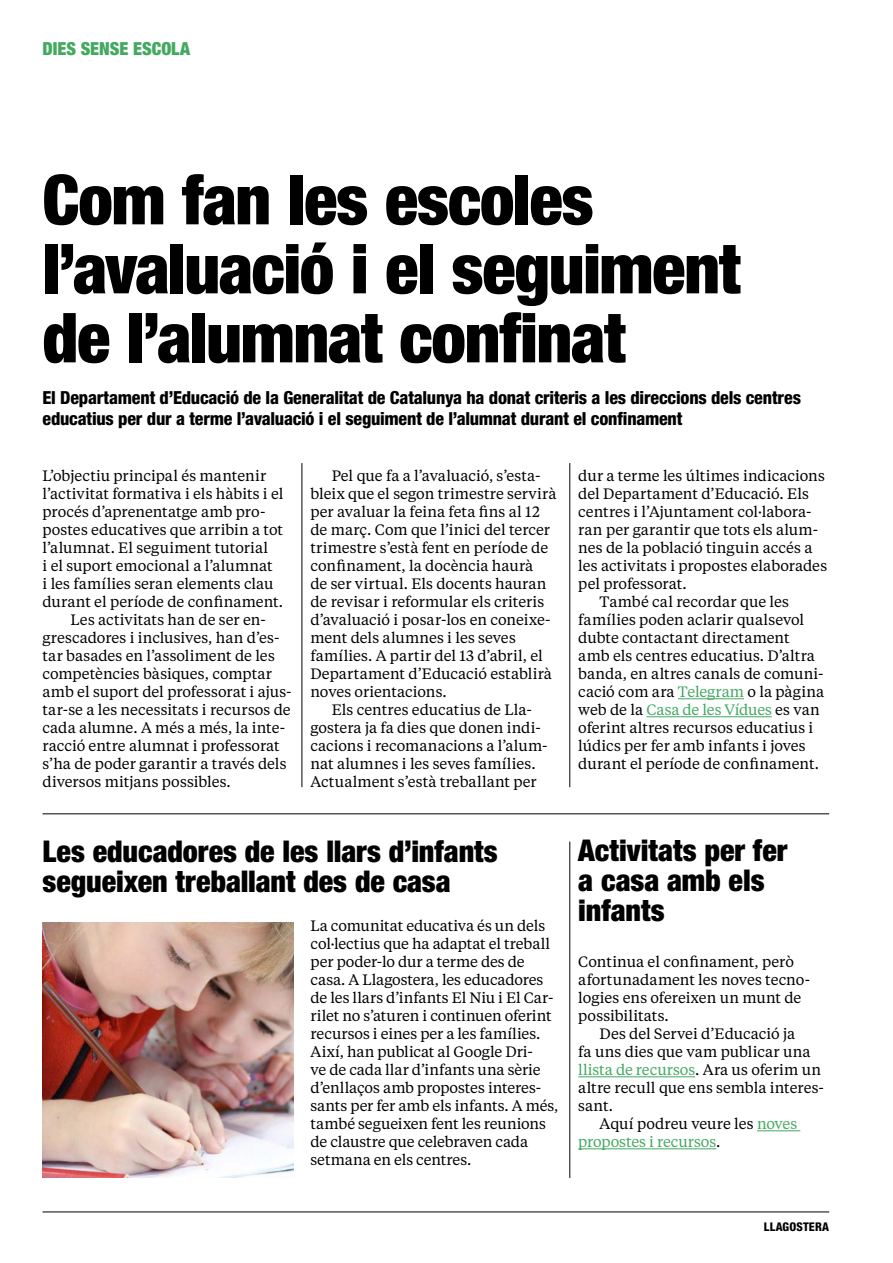
<style>
.page{position:relative;width:893px;height:1263px;background:#fff}
.page>*{position:absolute;margin:0;border:0;box-sizing:border-box;transform-origin:0 0}
.t1{font:900 condensed 69px/69px "Helvetica Neue LT Std";letter-spacing:-.02em;color:#000}
.t2{font:900 condensed 30px/30px "Helvetica Neue LT Std";color:#000}
.t3{font:800 condensed 18px/21px "Helvetica Neue LT Std";letter-spacing:-.01em;color:#000}
.t4{font:900 condensed 18px "Helvetica Neue LT Std";color:#43a960}
.t5{font:15px/18px "Tiempos Text";color:#000}
.t6{font:15px "Tiempos Text";color:#43a960}
.t7{font:800 condensed 12px "Helvetica Neue LT Std";letter-spacing:.015em;color:#000}
.s1{color:#43a960}
.s2{color:#000}
</style>
<div class="page">
<hr style="left:43px;top:1212px;width:786px;height:1px;background:#000">
<hr style="left:678px;top:698px;width:66px;height:1px;background:#43a960">
<hr style="left:646px;top:716px;width:126px;height:1px;background:#43a960">
<hr style="left:578px;top:1076px;width:117px;height:1px;background:#43a960">
<hr style="left:757px;top:1130px;width:43px;height:1px;background:#43a960">
<hr style="left:578px;top:1148px;width:138px;height:1px;background:#43a960">
<hr style="left:302px;top:463px;width:1px;height:324px;background:#000">
<hr style="left:570px;top:463px;width:1px;height:324px;background:#000">
<hr style="left:570px;top:841px;width:1px;height:337px;background:#000">
<img style="left:42px;top:923px;width:251px;height:255px">
<hr style="left:43px;top:813px;width:786px;height:1px;background:#000">
<p class="t4" style="left:43px;top:38px;width:149px">DIES SENSE ESCOLA</p>
<h1 class="t1" style="left:43px;top:164px;width:700px">Com fan les escoles l’avaluació i el seguiment de l’alumnat confinat</h1>
<p class="t3" style="left:43px;top:387px;width:760px">El Departament d’Educació de la Generalitat de Catalunya ha donat criteris a les direccions dels centres educatius per dur a terme l’avaluació i el seguiment de l’alumnat durant el confinament</p>
<p class="t5" style="left:43px;top:466px;width:225px">L’objectiu principal és mantenir</p>
<p class="t5" style="left:43px;top:484px;width:243px">l’activitat formativa i els hàbits i el</p>
<p class="t5" style="left:43px;top:502px;width:224px">procés d’aprenentatge amb pro-</p>
<p class="t5" style="left:43px;top:520px;width:242px">postes educatives que arribin a tot</p>
<p class="t5" style="left:43px;top:538px;width:227px">l’alumnat. El seguiment tutorial</p>
<p class="t5" style="left:43px;top:556px;width:232px">i el suport emocional a l’alumnat</p>
<p class="t5" style="left:43px;top:574px;width:232px">i les famílies seran elements clau</p>
<p class="t5" style="left:43px;top:592px;width:242px">durant el període de confinament.</p>
<p class="t5" style="left:64px;top:610px;width:204px">   Les activitats han de ser en-</p>
<p class="t5" style="left:43px;top:628px;width:239px">grescadores i inclusives, han d’es-</p>
<p class="t5" style="left:43px;top:646px;width:234px">tar basades en l’assoliment de les</p>
<p class="t5" style="left:43px;top:664px;width:231px">competències bàsiques, comptar</p>
<p class="t5" style="left:43px;top:682px;width:251px">amb el suport del professorat i ajus-</p>
<p class="t5" style="left:43px;top:700px;width:250px">tar-se a les necessitats i recursos de</p>
<p class="t5" style="left:43px;top:718px;width:244px">cada alumne. A més a més, la inte-</p>
<p class="t5" style="left:43px;top:736px;width:239px">racció entre alumnat i professorat</p>
<p class="t5" style="left:43px;top:754px;width:245px">s’ha de poder garantir a través dels</p>
<p class="t5" style="left:43px;top:772px;width:192px">diversos mitjans possibles.  </p>
<p class="t5" style="left:332px;top:466px;width:210px">Pel que fa a l’avaluació, s’esta-</p>
<p class="t5" style="left:310px;top:484px;width:248px">bleix que el segon trimestre servirà</p>
<p class="t5" style="left:310px;top:502px;width:231px">per avaluar la feina feta fins al 12</p>
<p class="t5" style="left:310px;top:520px;width:241px">de març. Com que l’inici del tercer</p>
<p class="t5" style="left:310px;top:538px;width:239px">trimestre s’està fent en període de</p>
<p class="t5" style="left:310px;top:556px;width:224px">confinament, la docència haurà</p>
<p class="t5" style="left:310px;top:574px;width:238px">de ser virtual. Els docents hauran</p>
<p class="t5" style="left:310px;top:592px;width:235px">de revisar i reformular els criteris</p>
<p class="t5" style="left:310px;top:610px;width:242px">d’avaluació i posar-los en coneixe-</p>
<p class="t5" style="left:310px;top:628px;width:207px">ment dels alumnes i les seves</p>
<p class="t5" style="left:310px;top:646px;width:234px">famílies. A partir del 13 d’abril, el</p>
<p class="t5" style="left:310px;top:664px;width:243px">Departament d’Educació establirà</p>
<p class="t5" style="left:310px;top:682px;width:140px">noves orientacions.  </p>
<p class="t5" style="left:332px;top:700px;width:202px">Els centres educatius de Lla-</p>
<p class="t5" style="left:310px;top:718px;width:232px">gostera ja fa dies que donen indi-</p>
<p class="t5" style="left:310px;top:736px;width:239px">cacions i recomanacions a l’alum-</p>
<p class="t5" style="left:310px;top:754px;width:227px">nat alumnes i les seves famílies.</p>
<p class="t5" style="left:310px;top:772px;width:228px">Actualment s’està treballant per</p>
<h2 class="t2" style="left:43px;top:836px;width:457px">Les educadores de les llars d’infants segueixen treballant des de casa</h2>
<p class="t5" style="left:311px;top:916px;width:249px">La comunitat educativa és un dels col·lectius que ha adaptat el treball per poder-lo dur a terme des de casa. A Llagostera, les educadores de les llars d’infants El Niu i El Car&shy;rilet no s’aturen i continuen oferint recursos i eines per a les famílies.<br>Així, han publicat al Google Dri-<br>ve de cada llar d’infants una sèrie d’enllaços amb propostes interes&shy;sants per fer amb els infants. A més, també segueixen fent les reunions de claustre que celebraven cada setmana en els centres.</p>
<p class="t5" style="left:578px;top:466px;width:248px">dur a terme les últimes indicacions</p>
<p class="t5" style="left:578px;top:484px;width:232px">del Departament d’Educació. Els</p>
<p class="t5" style="left:578px;top:502px;width:235px">centres i l’Ajuntament col·labora-</p>
<p class="t5" style="left:578px;top:520px;width:241px">ran per garantir que tots els alum-</p>
<p class="t5" style="left:578px;top:538px;width:236px">nes de la població tinguin accés a</p>
<p class="t5" style="left:578px;top:556px;width:250px">les activitats i propostes elaborades</p>
<p class="t5" style="left:578px;top:574px;width:112px">pel professorat.  </p>
<p class="t5" style="left:600px;top:592px;width:191px">També cal recordar que les</p>
<p class="t5" style="left:578px;top:610px;width:228px">famílies poden aclarir qualsevol</p>
<p class="t5" style="left:578px;top:628px;width:213px">dubte contactant directament</p>
<p class="t5" style="left:578px;top:646px;width:238px">amb els centres educatius. D’altra</p>
<p class="t5" style="left:578px;top:664px;width:247px">banda, en altres canals de comuni-</p>
<p class="t5" style="left:578px;top:682px;width:247px">cació com ara <span class="s1">Telegram</span> o la pàgina</p>
<p class="t6" style="left:578px;top:700px;width:243px"><span class="s2">web de la</span> Casa de les Vídues <span class="s2">es van</span></p>
<p class="t5" style="left:578px;top:718px;width:237px">oferint altres recursos educatius i</p>
<p class="t5" style="left:578px;top:736px;width:229px">lúdics per fer amb infants i joves</p>
<p class="t5" style="left:578px;top:754px;width:242px">durant el període de confinament.</p>
<h2 class="t2" style="left:578px;top:834px;width:211px">Activitats per fer a casa amb els infants</h2>
<p class="t5" style="left:578px;top:952px;width:233px">Continua el confinament, però afortunadament les noves tecno&shy;logies ens ofereixen un munt de possibilitats.</p>
<p class="t5" style="left:600px;top:1024px;width:197px">Des del Servei d’Educació ja</p>
<p class="t5" style="left:578px;top:1042px;width:234px">fa uns dies que vam publicar una</p>
<p class="t6" style="left:578px;top:1060px;width:244px">llista de recursos<span class="s2">. Ara us oferim un</span></p>
<p class="t5" style="left:578px;top:1078px;width:247px">altre recull que ens sembla interes-</p>
<p class="t5" style="left:578px;top:1096px;width:36px">sant.</p>
<p class="t5" style="left:600px;top:1114px;width:199px">Aquí podreu veure les <span class="s1">noves</span></p>
<p class="t6" style="left:578px;top:1132px;width:144px">propostes i recursos<span class="s2">.</span></p>
<p class="t7" style="left:764px;top:1219px;width:67px">LLAGOSTERA</p>
</div>
